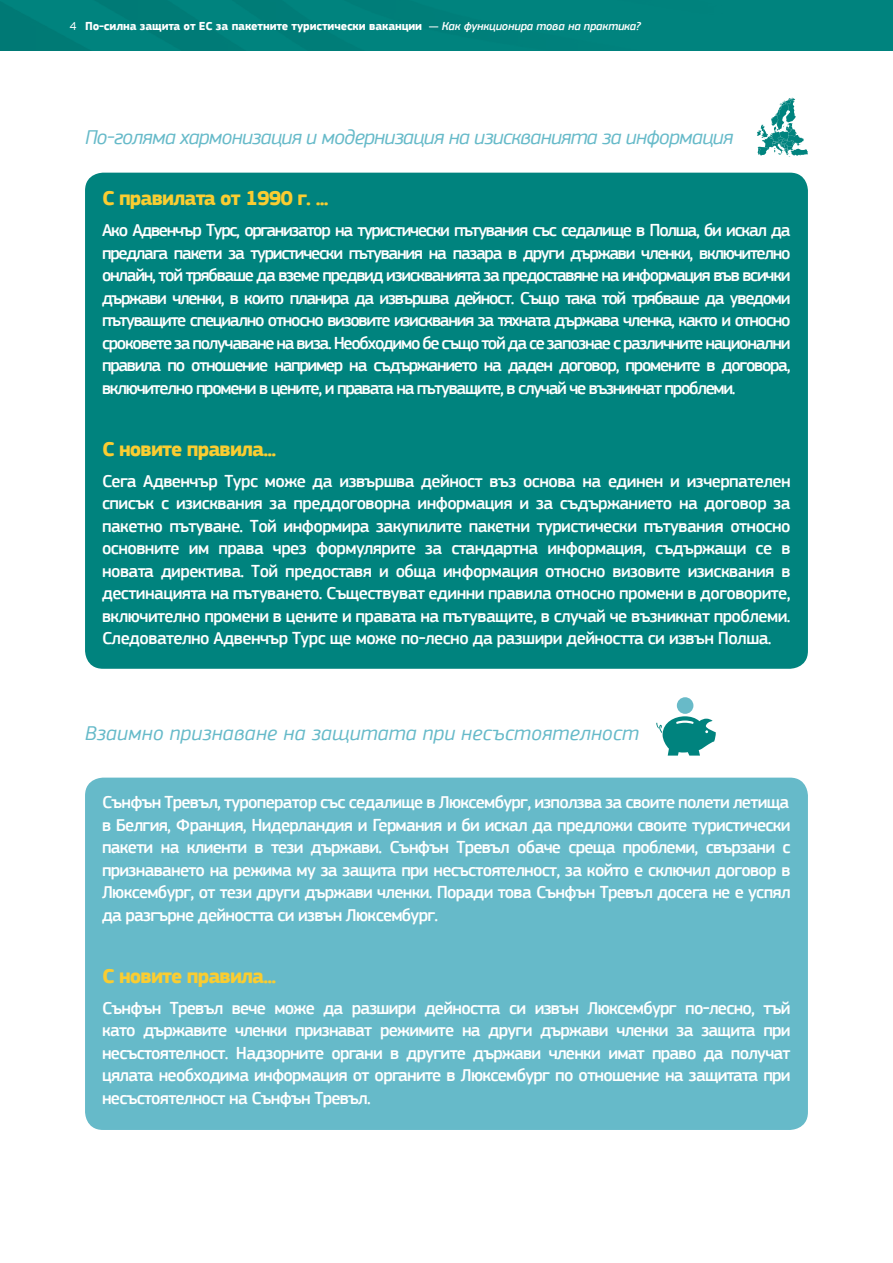
<style>
.page{position:relative;width:893px;height:1263px;background:#fff}
.page>*{position:absolute;margin:0;border:0;box-sizing:border-box;transform-origin:0 0}
.t1{font:italic 21px "EC Square Sans Pro";letter-spacing:-.03em;color:#66bac9}
.t2{font:700 21px "EC Square Sans Pro";letter-spacing:-.04em;color:#facd31}
.t3{font:italic 21px "EC Square Sans Pro";letter-spacing:.01em;color:#66bac9}
.t4{font:500 18px/22.5px "EC Square Sans Pro";letter-spacing:-.04em;color:#fff;text-align:justify}
.t5{font:700 12px "EC Square Sans Pro";letter-spacing:-.01em;color:#fff}
.s1{font-weight:400}
.s2{font-weight:500}
.s3{font-weight:500;font-style:italic}
</style>
<div class="page">
<div style="left:0;top:0;width:893px;height:51px;background:#00837e"></div>
<div style="left:85px;top:778px;width:723px;height:352px;background:#66bac9;border-radius:18px"></div>
<svg style="left:656px;top:716px;width:60px;height:40px"></svg>
<div style="left:677px;top:697px;width:16px;height:17px;background:#68bac8;border-radius:50%"></div>
<div style="left:85px;top:173px;width:723px;height:496px;background:#00837e;border-radius:18px"></div>
<svg style="left:757px;top:98px;width:51px;height:59px"></svg>
<p class="t5" style="left:70px;top:19px;width:572px"><span class="s1">4</span> По-силна защита от ЕС за пакетните туристически ваканции <span class="s2">—</span> <span class="s3">Как функционира това на практика?</span></p>
<p class="t1" style="left:85px;top:125px;width:650px">По-голяма хармонизация и модернизация на изискванията за информация</p>
<p class="t2" style="left:102px;top:186px;width:228px">С правилата от 1990 г. ...</p>
<p class="t4" style="left:102px;top:220px;width:690px">Ако Адвенчър Турс, организатор на туристически пътувания със седалище в Полша, би искал да предлага пакети за туристически пътувания на пазара в други държави членки, включително онлайн, той трябваше да вземе предвид изискванията за предоставяне на информация във всички държави членки, в които планира да извършва дейност. Също така той трябваше да уведоми пътуващите специално относно визовите изисквания за тяхната държава членка, както и относно сроковете за получаване на виза. Необходимо бе също той да се запознае с различните национални правила по отношение например на съдържанието на даден договор, промените в договора, включително промени в цените, и правата на пътуващите, в случай че възникнат проблеми.</p>
<p class="t2" style="left:102px;top:436px;width:176px">С новите правила...</p>
<p class="t4" style="left:102px;top:470px;width:690px">Сега Адвенчър Турс може да извършва дейност въз основа на единен и изчерпателен списък с изисквания за преддоговорна информация и за съдържанието на договор за пакетно пътуване. Той информира закупилите пакетни туристически пътувания относно основните им права чрез формулярите за стандартна информация, съдържащи се в новата директива. Той предоставя и обща информация относно визовите изисквания в дестинацията на пътуването. Съществуват единни правила относно промени в договорите, включително промени в цените и правата на пътуващите, в случай че възникнат проблеми.<br>Следователно Адвенчър Турс ще може по-лесно да разшири дейността си извън Полша.</p>
<p class="t3" style="left:85px;top:721px;width:556px">Взаимно признаване на защитата при несъстоятелност</p>
<p class="t4" style="left:102px;top:791px;width:690px">Сънфън Тревъл, туроператор със седалище в Люксембург, използва за своите полети летища в Белгия, Франция, Нидерландия и Германия и би искал да предложи своите туристически пакети на клиенти в тези държави. Сънфън Тревъл обаче среща проблеми, свързани с признаването на режима му за защита при несъстоятелност, за който е сключил договор в Люксембург, от тези други държави членки. Поради това Сънфън Тревъл досега не е успял да разгърне дейността си извън Люксембург.</p>
<p class="t2" style="left:102px;top:963px;width:176px">С новите правила...</p>
<p class="t4" style="left:102px;top:997px;width:690px">Сънфън Тревъл вече може да разшири дейността си извън Люксембург по-лесно, тъй като държавите членки признават режимите на други държави членки за защита при несъстоятелност. Надзорните органи в другите държави членки имат право да получат цялата необходима информация от органите в Люксембург по отношение на защитата при несъстоятелност на Сънфън Тревъл.</p>
</div>
